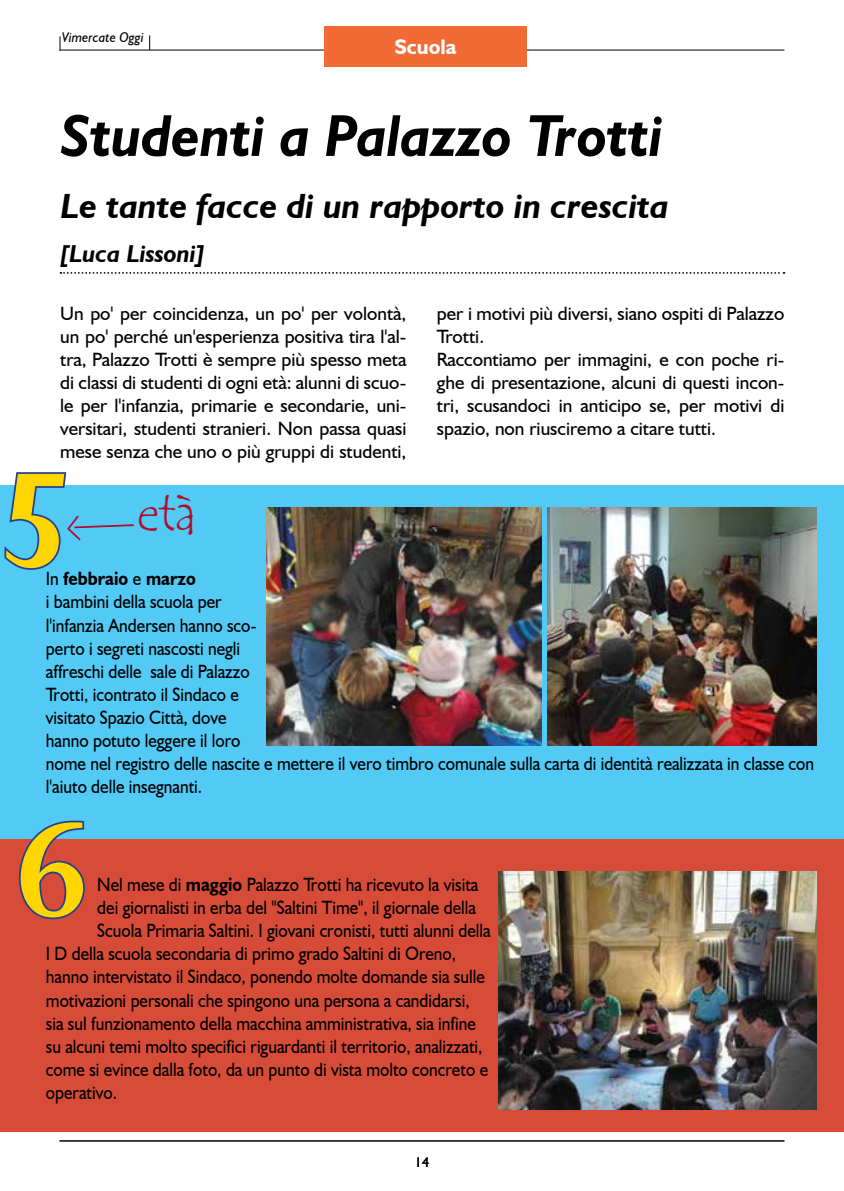
<style>
.page{position:relative;width:844px;height:1191px;background:#fff}
.page>*{position:absolute;margin:0;border:0;box-sizing:border-box;transform-origin:0 0}
.t1{font:700 129.5px "Perpetua Titling";color:#ffd600;scale:.9 1}
.t2{font:italic 700 59.5px "Humanist 521 BT";color:#000;scale:.95 1}
.t3{font:52.5px "Tempus Sans ITC";color:#b10c2a;scale:.9 1}
.t4{font:italic 700 35px "Humanist 521 BT";color:#000}
.t5{font:italic 700 24.5px "Humanist 521 BT";color:#000}
.t6{font:700 21px "Humanist 521 BT";color:#fff}
.t7{font:19.25px/23.1px "Humanist 521 BT";color:#000;scale:.9 1}
.t8{font:19.25px/23.1px "Humanist 521 BT";color:#000;text-align:justify}
.t9{font:italic 14px "Humanist 521 BT";color:#000}
.t10{font:14px "Humanist 521 BT";color:#000}
.s1{font-weight:700}
</style>
<div class="page">
<hr style="left:60px;top:1140px;width:724px;height:1px;background:#000">
<hr style="left:60px;top:50px;width:724px;height:1px;background:#000">
<div style="left:324px;top:26px;width:202px;height:41px;background:#f26a34"></div>
<svg style="left:60px;top:36px;width:1px;height:15px"></svg>
<svg style="left:149px;top:35px;width:1px;height:15px"></svg>
<hr style="left:843px;top:762px;width:1px;height:369px;background:#ee9e3a">
<div style="left:0;top:485px;width:843px;height:385px;background:#52caf5"></div>
<hr style="left:843px;top:84px;width:1px;height:435px;background:#ffda3d">
<hr style="left:843px;top:442px;width:1px;height:396px;background:#97c256">
<div style="left:0;top:838px;width:843px;height:293px;background:#d74b39"></div>
<svg style="left:60px;top:272px;width:724px;height:2px"></svg>
<img style="left:267px;top:507px;width:274px;height:238px">
<img style="left:547px;top:507px;width:269px;height:238px">
<img style="left:498px;top:871px;width:318px;height:238px">
<svg style="left:17px;top:820px;width:70px;height:100px"></svg>
<svg style="left:4px;top:472px;width:130px;height:98px"></svg>
<p class="t9" style="left:62px;top:29px;width:84px">Vimercate Oggi</p>
<p class="t6" style="left:394px;top:33px;width:64px">Scuola</p>
<h2 class="t2" style="left:61px;top:99px;width:635px">Studenti a Palazzo Trotti</h2>
<h3 class="t4" style="left:61px;top:184px;width:609px">Le tante facce di un rapporto in crescita</h3>
<p class="t5" style="left:60px;top:238px;width:147px">[Luca Lissoni]</p>
<p class="t8" style="left:60px;top:301px;width:348px">Un po' per coincidenza, un po' per volontà, un po' perché un'esperienza positiva tira l'al&shy;tra, Palazzo Trotti è sempre più spesso meta di classi di studenti di ogni età: alunni di scuo&shy;le per l'infanzia, primarie e secondarie, uni&shy;versitari, studenti stranieri. Non passa quasi mese senza che uno o più gruppi di studenti,</p>
<p class="t8" style="left:437px;top:301px;width:349px;text-align:left">per i motivi più diversi, siano ospiti di Palazzo Trotti.<br>Raccontiamo per immagini, e con poche ri&shy;ghe di presentazione, alcuni di questi incon&shy;tri, scusandoci in anticipo se, per motivi di spazio, non riusciremo a citare tutti.</p>
<h1 class="t1" style="left:5px;top:440px;width:69px">5</h1>
<h3 class="t3" style="left:137px;top:479px;width:67px">età</h3>
<p class="t7" style="left:46px;top:567px;width:854px">In <span class="s1">febbraio</span> e <span class="s1">marzo<br></span>i bambini della scuola per<br>l'infanzia Andersen hanno sco-<br>perto i segreti nascosti negli<br>affreschi delle sale di Palazzo<br>Trotti, icontrato il Sindaco e<br>visitato Spazio Città, dove<br>hanno potuto leggere il loro<br>nome nel registro delle nascite e mettere il vero timbro comunale sulla carta di identità realizzata in classe con l'aiuto delle insegnanti.</p>
<h1 class="t1" style="left:18px;top:789px;width:76px">6</h1>
<p class="t7" style="left:97px;top:872px;width:425px">Nel mese di <span class="s1">maggio</span> Palazzo Trotti ha ricevuto la visita</p>
<p class="t7" style="left:97px;top:895px;width:422px">dei giornalisti in erba del "Saltini Time", il giornale della</p>
<p class="t7" style="left:97px;top:918px;width:438px">Scuola Primaria Saltini. I giovani cronisti, tutti alunni della</p>
<p class="t7" style="left:46px;top:942px;width:457px">I D della scuola secondaria di primo grado Saltini di Oreno,</p>
<p class="t7" style="left:46px;top:965px;width:489px">hanno intervistato il Sindaco, ponendo molte domande sia sulle</p>
<p class="t7" style="left:46px;top:988px;width:472px">motivazioni personali che spingono una persona a candidarsi,</p>
<p class="t7" style="left:46px;top:1011px;width:479px">sia sul funzionamento della macchina amministrativa, sia infine</p>
<p class="t7" style="left:46px;top:1034px;width:486px">su alcuni temi molto specifici riguardanti il territorio, analizzati,</p>
<p class="t7" style="left:46px;top:1057px;width:492px">come si evince dalla foto, da un punto di vista molto concreto e</p>
<p class="t7" style="left:46px;top:1080px;width:81px">operativo.</p>
<p class="t10" style="left:415px;top:1153px;width:16px">14</p>
</div>
